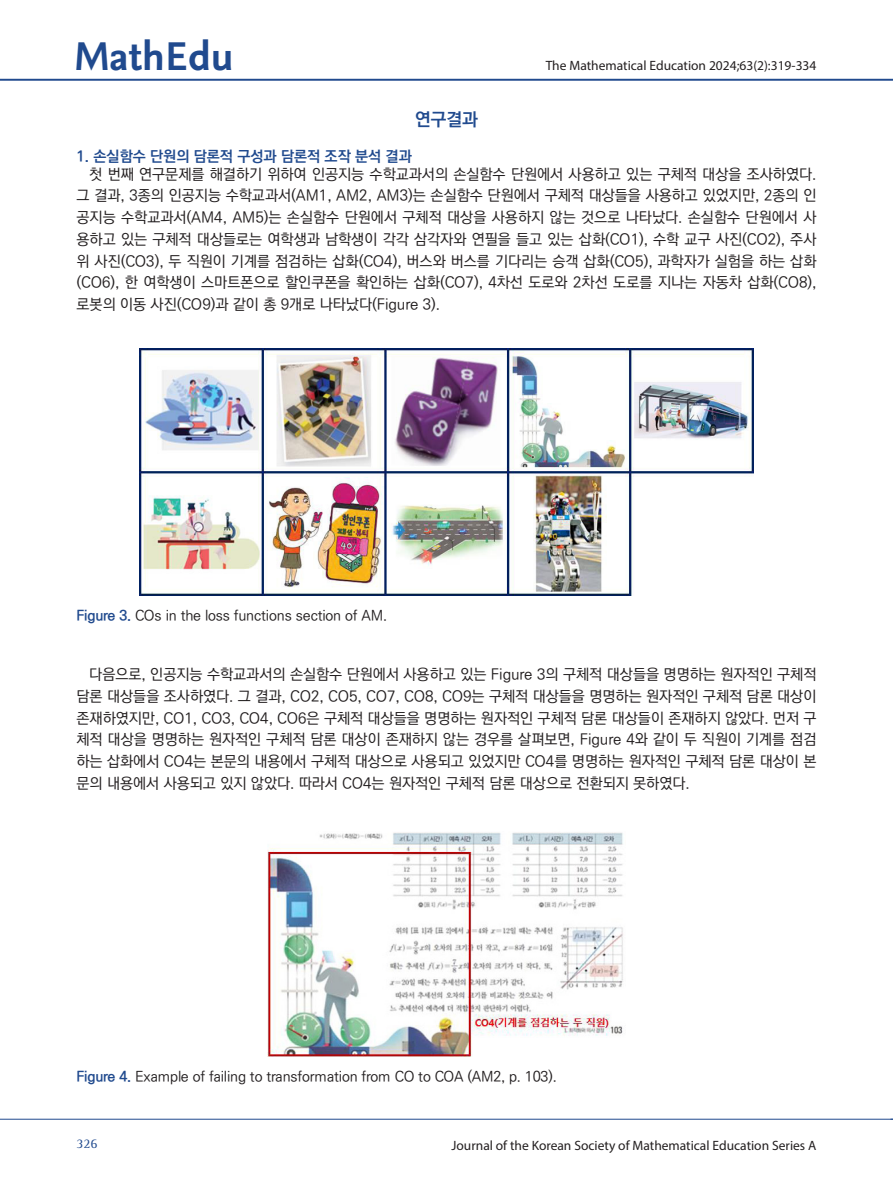
<style>
.page{position:relative;width:893px;height:1191px;background:#fff}
.page>*{position:absolute;margin:0;border:0;box-sizing:border-box;transform-origin:0 0}
.t1{font:700 42px "Nexus Sans Pro";color:#204a8e}
.t2{font:18px "Ko Pub World Dotum PB";color:#204a8e}
.t3{font:15px/21.8px "Ko Pub World Dotum PM";color:#231f20;text-align:justify}
.t4{font:14.25px "Ko Pub World Dotum PM";letter-spacing:-.01em;color:#231f20}
.t5{font:13.5px "Myriad Pro";color:#231f20}
.t6{font:13.5px "Rotis Semi Serif Std";color:#204a8e}
.s1{font-family:"Ko Pub World Dotum PB";color:#204a8e}
</style>
<div class="page">
<img style="left:139px;top:349px;width:614px;height:246px">
<img style="left:267px;top:832px;width:356px;height:224px">
<hr style="left:0;top:79px;width:893px;height:2px;background:#204a8e">
<hr style="left:0;top:1118px;width:893px;height:1px;background:#204a8e">
<h1 class="t1" style="left:74px;top:25px;width:162px">MathEdu</h1>
<p class="t5" style="left:546px;top:57px;width:272px">The Mathematical Education 2024;63(2):319-334</p>
<p class="t2" style="left:415px;top:106px;width:64px">연구결과</p>
<p class="t3" style="left:89px;top:147px;width:729px;line-height:18px;text-indent:-13px"><span class="s1">1. 손실함수 단원의 담론적 구성과 담론적 조작 분석 결과<br></span>첫 번째 연구문제를 해결하기 위하여 인공지능 수학교과서의 손실함수 단원에서 사용하고 있는 구체적 대상을 조사하였다.</p>
<p class="t3" style="left:77px;top:185px;width:741px">그 결과, 3종의 인공지능 수학교과서(AM1, AM2, AM3)는 손실함수 단원에서 구체적 대상들을 사용하고 있었지만, 2종의 인 공지능 수학교과서(AM4, AM5)는 손실함수 단원에서 구체적 대상을 사용하지 않는 것으로 나타났다. 손실함수 단원에서 사 용하고 있는 구체적 대상들로는 여학생과 남학생이 각각 삼각자와 연필을 들고 있는 삽화(CO1), 수학 교구 사진(CO2), 주사 위 사진(CO3), 두 직원이 기계를 점검하는 삽화(CO4), 버스와 버스를 기다리는 승객 삽화(CO5), 과학자가 실험을 하는 삽화 (CO6), 한 여학생이 스마트폰으로 할인쿠폰을 확인하는 삽화(CO7), 4차선 도로와 2차선 도로를 지나는 자동차 삽화(CO8), 로봇의 이동 사진(CO9)과 같이 총 9개로 나타났다(Figure 3).</p>
<p class="t4" style="left:77px;top:605px;width:312px"><span class="s1">Figure 3.</span> COs in the loss functions section of AM.</p>
<p class="t3" style="left:77px;top:664px;width:741px;text-indent:13px">다음으로, 인공지능 수학교과서의 손실함수 단원에서 사용하고 있는 Figure 3의 구체적 대상들을 명명하는 원자적인 구체적 담론 대상들을 조사하였다. 그 결과, CO2, CO5, CO7, CO8, CO9는 구체적 대상들을 명명하는 원자적인 구체적 담론 대상이 존재하였지만, CO1, CO3, CO4, CO6은 구체적 대상들을 명명하는 원자적인 구체적 담론 대상들이 존재하지 않았다. 먼저 구 체적 대상을 명명하는 원자적인 구체적 담론 대상이 존재하지 않는 경우를 살펴보면, Figure 4와 같이 두 직원이 기계를 점검 하는 삽화에서 CO4는 본문의 내용에서 구체적 대상으로 사용되고 있었지만 CO4를 명명하는 원자적인 구체적 담론 대상이 본 문의 내용에서 사용되고 있지 않았다. 따라서 CO4는 원자적인 구체적 담론 대상으로 전환되지 못하였다.</p>
<p class="t4" style="left:77px;top:1066px;width:482px"><span class="s1">Figure 4.</span> Example of failing to transformation from CO to COA (AM2, p. 103).</p>
<p class="t6" style="left:77px;top:1135px;width:23px">326</p>
<p class="t5" style="left:451px;top:1136px;width:366px">Journal of the Korean Society of Mathematical Education Series A</p>
</div>
